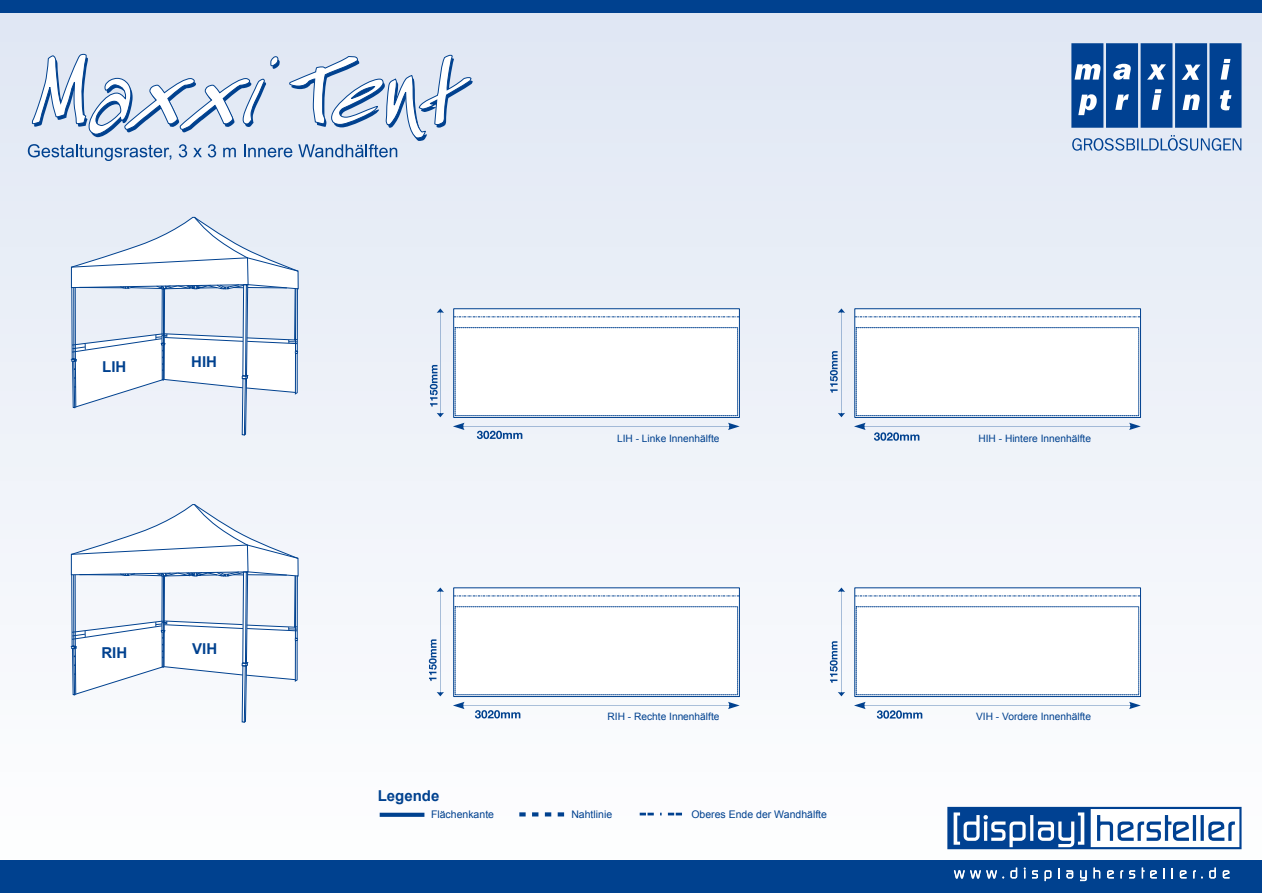
<style>
.page{position:relative;width:1262px;height:893px;background:#fff}
.page>*{position:absolute;margin:0;border:0;box-sizing:border-box;transform-origin:0 0}
.t1{font:700 15px "Arial";color:#00418f}
.t2{font:10.5px "Arial";color:#00418f}
.t3{font:10.2px "Arial";color:#00418f}
</style>
<div class="page">
<div style="left:0;top:0;width:1262px;height:892px;background:linear-gradient(to bottom,#dfe7f3,#fff)"></div>
<svg style="left:947px;top:806px;width:294px;height:43px"></svg>
<svg style="left:1071px;top:43px;width:170px;height:108px;background:#4b79b2"></svg>
<div style="left:0;top:859px;width:1262px;height:33px;background:#00418f"></div>
<div style="left:0;top:0;width:1262px;height:13px;background:#00418f"></div>
<svg style="left:954px;top:870px;width:10px;height:8px"></svg>
<svg style="left:970px;top:870px;width:34px;height:8px"></svg>
<svg style="left:1010px;top:867px;width:7px;height:11px"></svg>
<svg style="left:1023px;top:867px;width:2px;height:11px"></svg>
<svg style="left:1032px;top:870px;width:6px;height:8px"></svg>
<svg style="left:1044px;top:870px;width:7px;height:11px"></svg>
<svg style="left:1066px;top:870px;width:7px;height:8px"></svg>
<svg style="left:1080px;top:870px;width:6px;height:11px"></svg>
<svg style="left:1093px;top:867px;width:7px;height:11px"></svg>
<svg style="left:1107px;top:870px;width:6px;height:8px"></svg>
<svg style="left:1120px;top:870px;width:3px;height:8px"></svg>
<svg style="left:1129px;top:870px;width:6px;height:8px"></svg>
<svg style="left:1141px;top:867px;width:3px;height:11px"></svg>
<svg style="left:1150px;top:870px;width:6px;height:8px"></svg>
<svg style="left:1171px;top:868px;width:2px;height:10px"></svg>
<svg style="left:1179px;top:870px;width:7px;height:8px"></svg>
<svg style="left:1193px;top:870px;width:2px;height:8px"></svg>
<svg style="left:1209px;top:867px;width:6px;height:11px"></svg>
<svg style="left:1222px;top:870px;width:7px;height:8px"></svg>
<svg style="left:69px;top:216px;width:230px;height:220px"></svg>
<svg style="left:69px;top:503px;width:230px;height:220px"></svg>
<div style="left:454px;top:309px;width:285px;height:108px;background:#fff"></div>
<div style="left:453px;top:308px;width:287px;height:110px;border:1px solid #00418f"></div>
<svg style="left:454px;top:316px;width:285px;height:1px"></svg>
<div style="left:455px;top:327px;width:282px;height:89px;border:1px dashed #00418f"></div>
<svg style="left:430px;top:308px;width:14px;height:109px;background:#ced9ea"></svg>
<svg style="left:453px;top:422px;width:286px;height:17px"></svg>
<div style="left:854px;top:309px;width:286px;height:108px;background:#fff"></div>
<div style="left:854px;top:308px;width:287px;height:110px;border:1px solid #00418f"></div>
<svg style="left:855px;top:316px;width:285px;height:1px"></svg>
<div style="left:856px;top:327px;width:282px;height:89px;border:1px dashed #00418f"></div>
<svg style="left:830px;top:308px;width:15px;height:109px;background:#d0dbeb"></svg>
<svg style="left:854px;top:422px;width:286px;height:19px"></svg>
<div style="left:454px;top:588px;width:285px;height:108px;background:#fff"></div>
<div style="left:453px;top:587px;width:287px;height:110px;border:1px solid #00418f"></div>
<svg style="left:454px;top:595px;width:285px;height:1px"></svg>
<svg style="left:429px;top:587px;width:15px;height:109px"></svg>
<svg style="left:453px;top:701px;width:286px;height:17px"></svg>
<div style="left:854px;top:588px;width:286px;height:108px;background:#fff"></div>
<div style="left:854px;top:587px;width:287px;height:110px;border:1px solid #00418f"></div>
<svg style="left:855px;top:595px;width:285px;height:1px"></svg>
<svg style="left:829px;top:587px;width:16px;height:109px"></svg>
<svg style="left:854px;top:701px;width:286px;height:17px"></svg>
<svg style="left:28px;top:54px;width:445px;height:107px;background:#c9d6e9"></svg>
<svg style="left:380px;top:812px;width:44px;height:4px"></svg>
<svg style="left:519px;top:812px;width:45px;height:4px"></svg>
<svg style="left:639px;top:812px;width:43px;height:3px"></svg>
<h1 class="t1" style="left:102px;top:356px;width:26px">LIH</h1>
<h1 class="t1" style="left:191px;top:352px;width:27px">HIH</h1>
<h1 class="t1" style="left:101px;top:643px;width:27px">RIH</h1>
<h1 class="t1" style="left:192px;top:639px;width:27px">VIH</h1>
<p class="t3" style="left:617px;top:432px;width:104px">LIH - Linke Innenhälfte</p>
<p class="t3" style="left:978px;top:432px;width:114px">HIH - Hintere Innenhälfte</p>
<p class="t3" style="left:607px;top:710px;width:113px">RIH - Rechte Innenhälfte</p>
<p class="t3" style="left:976px;top:710px;width:116px">VIH - Vordere Innenhälfte</p>
<h1 class="t1" style="left:378px;top:786px;width:63px">Legende</h1>
<p class="t2" style="left:431px;top:807px;width:65px">Flächenkante</p>
<p class="t2" style="left:571px;top:807px;width:42px">Nahtlinie</p>
<p class="t2" style="left:691px;top:807px;width:137px">Oberes Ende der Wandhälfte</p>
</div>
